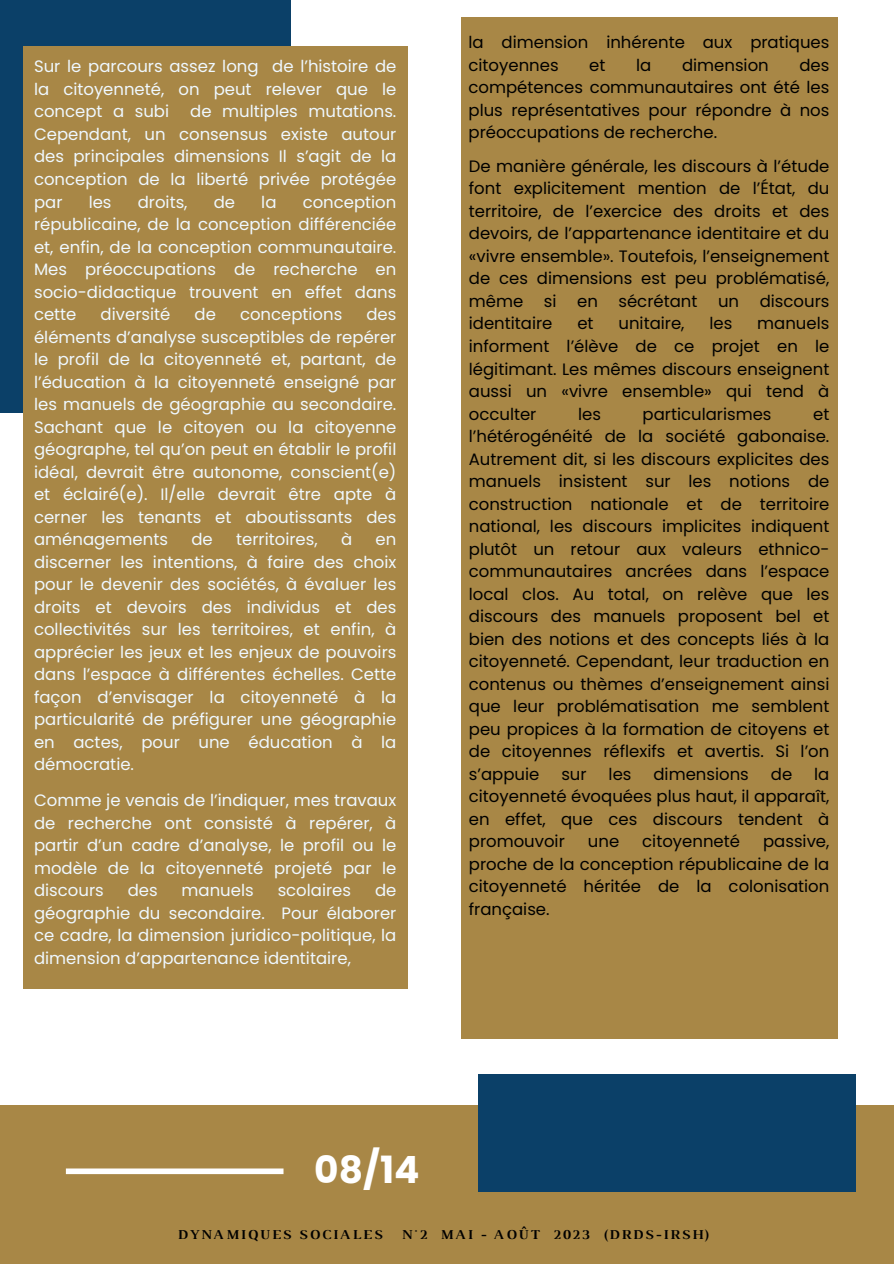
<style>
.page{position:relative;width:894px;height:1264px;background:#fff}
.page>*{position:absolute;margin:0;border:0;box-sizing:border-box;transform-origin:0 0}
.t1{font:700 37.5px "Poppins";color:#fff}
.t2{font:16.5px/22.5px "Poppins";color:#eff8ff;text-align:justify}
.t3{font:16.5px/22.5px "Poppins";color:#000;text-align:justify}
.t4{font:700 13.95px "Luthier";letter-spacing:.14em;color:#000}
</style>
<div class="page">
<div style="left:460px;top:17px;width:377px;height:1021px;background:#a88746"></div>
<div style="left:0;top:0;width:290px;height:413px;background:#0b4068"></div>
<div style="left:0;top:1104px;width:893px;height:159px;background:#a88746"></div>
<div style="left:478px;top:1074px;width:376px;height:117px;background:#0b4068"></div>
<div style="left:66px;top:1168px;width:217px;height:6px;background:#fff"></div>
<div style="left:23px;top:46px;width:384px;height:942px;background:#a88746"></div>
<p class="t2" style="left:34px;top:55px;width:364px">Sur le parcours assez long de l’histoire de la citoyenneté, on peut relever que le concept a subi</p>
<p class="t2" style="left:34px;top:100px;width:364px;text-indent:156px">de multiples mutations.<br>Cependant, un consensus existe autour des principales dimensions Il s’agit de la conception de la liberté privée protégée par</p>
<p class="t2" style="left:34px;top:190px;width:364px;text-indent:268px">conception républicaine, de la conception différenciée et, enfin, de la conception communautaire.<br>Mes préoccupations de recherche en socio-didactique trouvent en effet dans cette</p>
<p class="t2" style="left:89px;top:190px;width:24px">les</p>
<p class="t2" style="left:138px;top:190px;width:51px">droits,</p>
<p class="t2" style="left:214px;top:190px;width:23px">de</p>
<p class="t2" style="left:261px;top:190px;width:17px">la</p>
<p class="t2" style="left:101px;top:303px;width:71px">diversité</p>
<p class="t2" style="left:194px;top:303px;width:23px">de</p>
<p class="t2" style="left:240px;top:303px;width:104px">conceptions</p>
<p class="t2" style="left:34px;top:303px;width:364px;text-indent:332px">des éléments d’analyse susceptibles de repérer le profil de la citoyenneté et, partant, de l’éducation à la citoyenneté enseigné par les manuels de géographie au secondaire.<br>Sachant que le citoyen ou la citoyenne géographe, tel qu’on peut en établir le profil idéal, devrait être autonome, conscient(e) et éclairé(e). Il/elle devrait être apte à cerner les tenants et aboutissants des aménagements</p>
<p class="t2" style="left:191px;top:528px;width:23px">de</p>
<p class="t2" style="left:236px;top:528px;width:83px">territoires,</p>
<p class="t2" style="left:341px;top:528px;width:13px">à</p>
<p class="t2" style="left:34px;top:528px;width:364px;text-indent:341px">en discerner les intentions, à faire des choix pour le devenir des sociétés, à évaluer les droits et devoirs des individus et des collectivités sur les territoires, et enfin, à apprécier les jeux et les enjeux de pouvoirs dans l’espace à différentes échelles. Cette façon d’envisager la citoyenneté à la particularité de préfigurer une géographie en actes, pour une éducation à la démocratie.</p>
<p class="t2" style="left:34px;top:789px;width:364px">Comme je venais de l’indiquer, mes travaux de recherche ont consisté à repérer, à partir d’un cadre d’analyse, le profil ou le modèle de la citoyenneté projeté par le discours</p>
<p class="t2" style="left:128px;top:879px;width:31px">des</p>
<p class="t2" style="left:181px;top:879px;width:74px">manuels</p>
<p class="t2" style="left:277px;top:879px;width:75px">scolaires</p>
<p class="t2" style="left:34px;top:879px;width:364px;text-indent:341px">de géographie du secondaire. Pour élaborer ce cadre, la dimension juridico-politique, la dimension d’appartenance identitaire,</p>
<p class="t3" style="left:468px;top:31px;width:362px">la dimension inhérente aux pratiques citoyennes</p>
<p class="t3" style="left:589px;top:54px;width:18px">et</p>
<p class="t3" style="left:636px;top:54px;width:17px">la</p>
<p class="t3" style="left:681px;top:54px;width:88px">dimension</p>
<p class="t3" style="left:468px;top:54px;width:362px;text-indent:331px">des compétences communautaires ont été les plus représentatives pour répondre à nos préoccupations de recherche.</p>
<p class="t3" style="left:468px;top:155px;width:362px">De manière générale, les discours à l’étude font explicitement mention de l’État, du territoire, de l’exercice des droits et des devoirs, de l’appartenance identitaire et du «vivre ensemble». Toutefois, l’enseignement de ces dimensions est peu problématisé, même si en sécrétant un discours identitaire</p>
<p class="t3" style="left:577px;top:312px;width:18px">et</p>
<p class="t3" style="left:618px;top:312px;width:68px">unitaire,</p>
<p class="t3" style="left:709px;top:312px;width:24px">les</p>
<p class="t3" style="left:468px;top:312px;width:362px;text-indent:288px">manuels informent l’élève de ce projet en le légitimant. Les mêmes discours enseignent aussi un «vivre ensemble» qui tend à occulter</p>
<p class="t3" style="left:578px;top:402px;width:24px">les</p>
<p class="t3" style="left:642px;top:402px;width:130px">particularismes</p>
<p class="t3" style="left:468px;top:402px;width:362px;text-indent:344px">et l’hétérogénéité de la société gabonaise.<br>Autrement dit, si les discours explicites des manuels insistent sur les notions de construction nationale et de territoire national, les discours implicites indiquent plutôt un retour aux valeurs ethnico&shy;communautaires ancrées dans l’espace local clos. Au total, on relève que les discours des manuels proposent bel et bien des notions et des concepts liés à la citoyenneté. Cependant, leur traduction en contenus ou thèmes d’enseignement ainsi que leur problématisation me semblent peu propices à la formation de citoyens et de citoyennes réflexifs et avertis. Si l’on s’appuie</p>
<p class="t3" style="left:561px;top:762px;width:27px">sur</p>
<p class="t3" style="left:608px;top:762px;width:24px">les</p>
<p class="t3" style="left:653px;top:762px;width:97px">dimensions</p>
<p class="t3" style="left:770px;top:762px;width:23px">de</p>
<p class="t3" style="left:468px;top:762px;width:362px;text-indent:345px">la citoyenneté évoquées plus haut, il apparaît, en effet, que ces discours tendent à promouvoir</p>
<p class="t3" style="left:587px;top:830px;width:33px">une</p>
<p class="t3" style="left:642px;top:830px;width:99px">citoyenneté</p>
<p class="t3" style="left:468px;top:830px;width:362px;text-indent:294px">passive, proche de la conception républicaine de la citoyenneté héritée de la colonisation française.</p>
<h1 class="t1" style="left:314px;top:1143px;width:107px">08/14</h1>
<p class="t4" style="left:177px;top:1229px;width:206px">DYNAMIQUES SOCIALES</p>
<p class="t4" style="left:401px;top:1229px;width:309px">N°2 MAI - AOÛT 2023 (DRDS-IRSH)</p>
</div>
